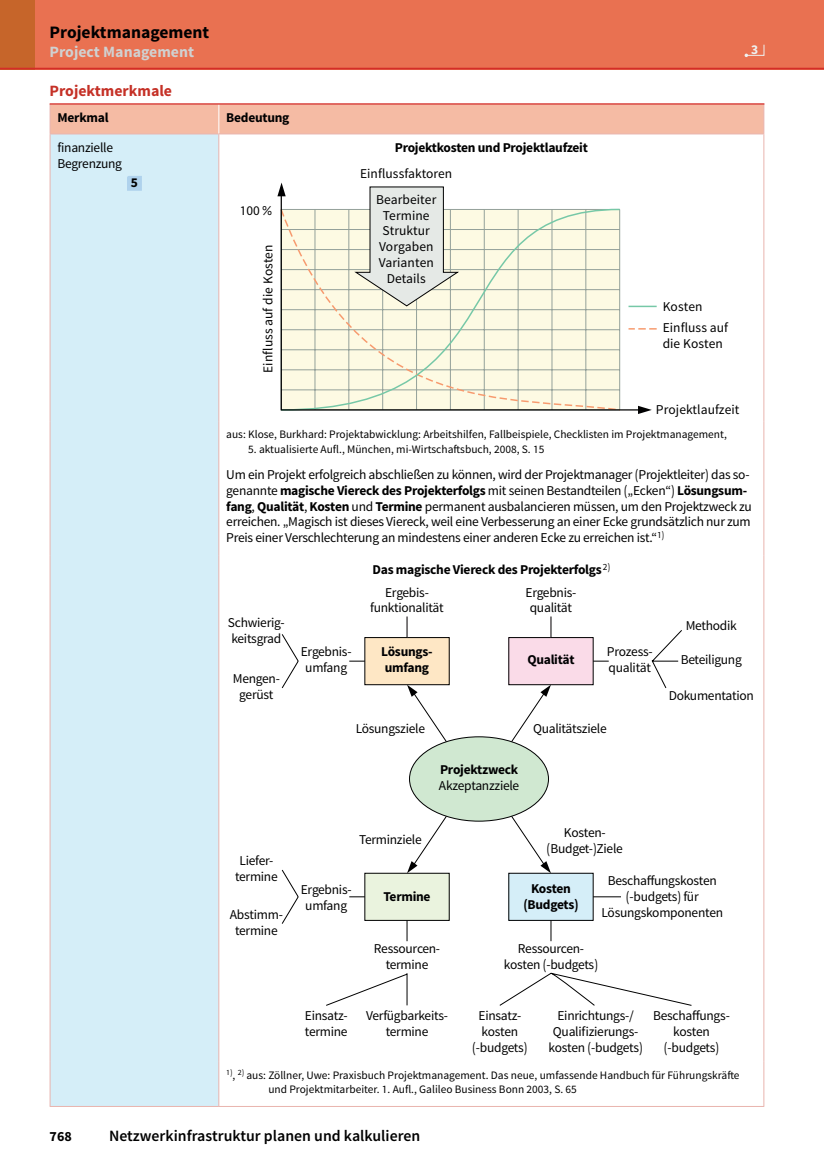
<style>
.page{position:relative;width:824px;height:1166px;background:#fff}
.page>*{position:absolute;margin:0;border:0;box-sizing:border-box;transform-origin:0 0}
.t1{font:700 17.5px "bs Sirah Sans 1";color:#000001}
.t2{font:600 15.75px "bs Sirah Sans 1";color:#000001}
.t3{font:700 15.75px "bs Sirah Sans 1";color:#d0d1d1}
.t4{font:700 15.75px "bs Sirah Sans 1";color:#c53127}
.t5{font:700 14px "bs Sirah Sans 1";color:#000001}
.t6{font:13.47px/15.8px "bs Sirah Sans 1";letter-spacing:-.02em;color:#000001;text-align:center}
.t7{font:700 13.47px/15.8px "bs Sirah Sans 1";letter-spacing:-.02em;color:#000001}
.t8{font:13.47px/15.8px "bs Sirah Sans 1";letter-spacing:.005em;color:#000001}
.t9{font:700 13.47px "bs Sirah Sans 1";color:#eef1f0}
.t10{font:11.38px/14.9px "bs Sirah Sans 1";color:#000001}
.s1{font-weight:700}
</style>
<div class="page">
<div style="left:35px;top:0;width:788px;height:69px;background:#e97151"></div>
<div style="left:0;top:0;width:35px;height:69px;background:#c6652a"></div>
<hr style="left:823px;top:0;width:1px;height:69px;background:#e97151">
<hr style="left:0;top:68px;width:823px;height:1px;background:#d42d27">
<svg style="left:744px;top:44px;width:20px;height:13px"></svg>
<div style="left:51px;top:105px;width:712px;height:29px;background:#f5bba4"></div>
<div style="left:50px;top:134px;width:169px;height:972px;background:#d5eef8"></div>
<hr style="left:50px;top:104px;width:1px;height:30px;background:#e9b4ae">
<hr style="left:763px;top:104px;width:1px;height:30px;background:#e9b4ae">
<hr style="left:50px;top:134px;width:169px;height:1px;background:#e9b4ae">
<hr style="left:50px;top:134px;width:1px;height:288px;background:#e9b4ae">
<hr style="left:50px;top:422px;width:1px;height:134px;background:#e9b4ae">
<hr style="left:50px;top:556px;width:1px;height:506px;background:#e9b4ae">
<hr style="left:50px;top:1062px;width:1px;height:44px;background:#e9b4ae">
<hr style="left:50px;top:1106px;width:169px;height:1px;background:#e9b4ae">
<hr style="left:218px;top:104px;width:1px;height:30px;background:#fff">
<hr style="left:219px;top:134px;width:545px;height:1px;background:#e9b4ae">
<hr style="left:218px;top:134px;width:1px;height:288px;background:#e9b4ae">
<hr style="left:763px;top:134px;width:1px;height:288px;background:#e9b4ae">
<hr style="left:218px;top:422px;width:1px;height:134px;background:#e9b4ae">
<hr style="left:763px;top:422px;width:1px;height:134px;background:#e9b4ae">
<hr style="left:218px;top:556px;width:1px;height:506px;background:#e9b4ae">
<hr style="left:763px;top:556px;width:1px;height:506px;background:#e9b4ae">
<hr style="left:218px;top:1062px;width:1px;height:44px;background:#e9b4ae">
<hr style="left:763px;top:1062px;width:1px;height:44px;background:#e9b4ae">
<hr style="left:219px;top:1106px;width:545px;height:1px;background:#e9b4ae">
<svg style="left:127px;top:176px;width:15px;height:15px"></svg>
<hr style="left:50px;top:103px;width:714px;height:2px;background:#d42d27">
<svg style="left:277px;top:183px;width:8px;height:13px"></svg>
<svg style="left:369px;top:186px;width:75px;height:8px"></svg>
<svg style="left:280px;top:194px;width:362px;height:217px;background:#f0efdd"></svg>
<svg style="left:281px;top:629px;width:411px;height:377px"></svg>
<svg style="left:593px;top:661px;width:15px;height:1px"></svg>
<svg style="left:406px;top:616px;width:1px;height:21px"></svg>
<svg style="left:550px;top:616px;width:1px;height:21px"></svg>
<p class="t1" style="left:50px;top:21px;width:161px">Projektmanagement</p>
<p class="t3" style="left:50px;top:42px;width:146px">Project Management</p>
<p class="t9" style="left:751px;top:40px;width:9px">3</p>
<p class="t4" style="left:50px;top:81px;width:124px">Projektmerkmale</p>
<p class="t7" style="left:57px;top:110px;width:52px">Merkmal</p>
<p class="t7" style="left:226px;top:110px;width:65px">Bedeutung</p>
<p class="t6" style="left:57px;top:141px;width:66px;text-align:left">finanzielle<br>Begrenzung</p>
<p class="t7" style="left:131px;top:176px;width:9px">5</p>
<p class="t6" style="left:240px;top:203px;width:34px">100%</p>
<p class="t8" style="left:261px;top:373px;width:130px;rotate:-90deg">Einfluss auf die Kosten</p>
<p class="t7" style="left:395px;top:141px;width:194px">Projektkosten und Projektlaufzeit</p>
<p class="t8" style="left:360px;top:166px;width:94px">Einflussfaktoren</p>
<p class="t8" style="left:376px;top:192px;width:62px;text-align:center">Bearbeiter<br>Termine<br>Struktur<br>Vorgaben<br>Varianten<br>Details</p>
<p class="t8" style="left:662px;top:296px;width:67px;line-height:21px">Kosten<br>Einfluss auf</p>
<p class="t8" style="left:662px;top:336px;width:62px">die Kosten</p>
<p class="t8" style="left:656px;top:402px;width:85px">Projektlaufzeit</p>
<p class="t10" style="left:226px;top:428px;width:502px">aus: Klose, Burkhard: Projektabwicklung: Arbeitshilfen, Fallbeispiele, Checklisten im Projektmanagement,</p>
<p class="t10" style="left:248px;top:443px;width:297px">5. aktualisierte Aufl., München, mi-Wirtschaftsbuch, 2008, S. 15</p>
<p class="t6" style="left:226px;top:467px;width:527px;text-align:left">Um ein Projekt erfolgreich abschließen zu können, wird der Projektmanager (Projektleiter) das so&shy;genannte <span class="s1">magische Viereck des Projekterfolgs</span> mit seinen Bestandteilen („Ecken“) <span class="s1">Lösungsum&shy;fang</span>, <span class="s1">Qualität</span>, <span class="s1">Kosten</span> und <span class="s1">Termine</span> permanent ausbalancieren müssen, um den Projektzweck zu erreichen. „Magisch ist dieses Viereck, weil eine Verbesserung an einer Ecke grundsätzlich nur zum Preis einer Verschlechterung an mindestens einer anderen Ecke zu erreichen ist.“<sup>1)</sup></p>
<p class="t7" style="left:372px;top:562px;width:239px">Das magische Viereck des Projekterfolgs<sup>2)</sup></p>
<p class="t6" style="left:228px;top:615px;width:58px;text-align:left">Schwierig&shy;keitsgrad</p>
<p class="t6" style="left:233px;top:671px;width:49px">Mengen&shy;gerüst</p>
<p class="t6" style="left:235px;top:853px;width:44px">Liefer&shy;termine</p>
<p class="t6" style="left:230px;top:907px;width:54px">Abstimm&shy;termine</p>
<p class="t6" style="left:301px;top:644px;width:52px">Ergebnis&shy;umfang</p>
<p class="t6" style="left:370px;top:585px;width:75px">Ergebis&shy;funktionalität</p>
<p class="t7" style="left:381px;top:644px;width:53px">Lösungs&shy;umfang</p>
<p class="t6" style="left:525px;top:585px;width:52px">Ergebnis&shy;qualität</p>
<p class="t7" style="left:527px;top:652px;width:49px">Qualität</p>
<p class="t6" style="left:607px;top:644px;width:47px;text-align:left">Prozess&shy;qualität</p>
<p class="t6" style="left:355px;top:721px;width:71px">Lösungsziele</p>
<p class="t6" style="left:533px;top:721px;width:75px">Qualitätsziele</p>
<p class="t7" style="left:440px;top:762px;width:80px">Projektzweck</p>
<p class="t6" style="left:439px;top:778px;width:82px">Akzeptanzziele</p>
<p class="t6" style="left:359px;top:833px;width:64px">Terminziele</p>
<p class="t6" style="left:546px;top:825px;width:78px">Kosten-(Budget-)Ziele</p>
<p class="t6" style="left:685px;top:618px;width:53px">Methodik</p>
<p class="t6" style="left:680px;top:652px;width:63px">Beteiligung</p>
<p class="t6" style="left:668px;top:688px;width:87px">Dokumentation</p>
<p class="t6" style="left:301px;top:882px;width:52px">Ergebnis&shy;umfang</p>
<p class="t7" style="left:383px;top:889px;width:49px">Termine</p>
<p class="t7" style="left:523px;top:881px;width:57px;text-align:center">Kosten (Budgets)</p>
<p class="t6" style="left:601px;top:873px;width:123px">Bescha ungskosten (-budgets) für<br>Lösungskomponenten</p>
<p class="t6" style="left:374px;top:941px;width:68px">Ressourcen&shy;termine</p>
<p class="t6" style="left:504px;top:941px;width:96px">Ressourcen&shy;kosten (-budgets)</p>
<p class="t6" style="left:305px;top:1008px;width:44px;text-align:left">Einsatz&shy;termine</p>
<p class="t6" style="left:366px;top:1008px;width:83px">Verfügbarkeits&shy;termine</p>
<p class="t6" style="left:472px;top:1008px;width:57px">Einsatz&shy;kosten (-budgets)</p>
<p class="t6" style="left:548px;top:1008px;width:96px">Einrichtungs-/<br>Qualifizierungs&shy;kosten (-budgets)</p>
<p class="t6" style="left:653px;top:1008px;width:78px">Bescha ungs&shy;kosten (-budgets)</p>
<p class="t10" style="left:268px;top:1068px;width:472px;text-indent:-42px"><sup>1)</sup>, <sup>2)</sup> aus: Zöllner, Uwe: Praxisbuch Projektmanagement. Das neue, umfassende Handbuch für Führungskräfte und Projektmitarbeiter. 1. Aufl., Galileo Business Bonn 2003, S. 65</p>
<p class="t5" style="left:50px;top:1127px;width:24px">768</p>
<p class="t2" style="left:109px;top:1126px;width:312px">Netzwerkinfrastruktur planen und kalkulieren</p>
</div>
